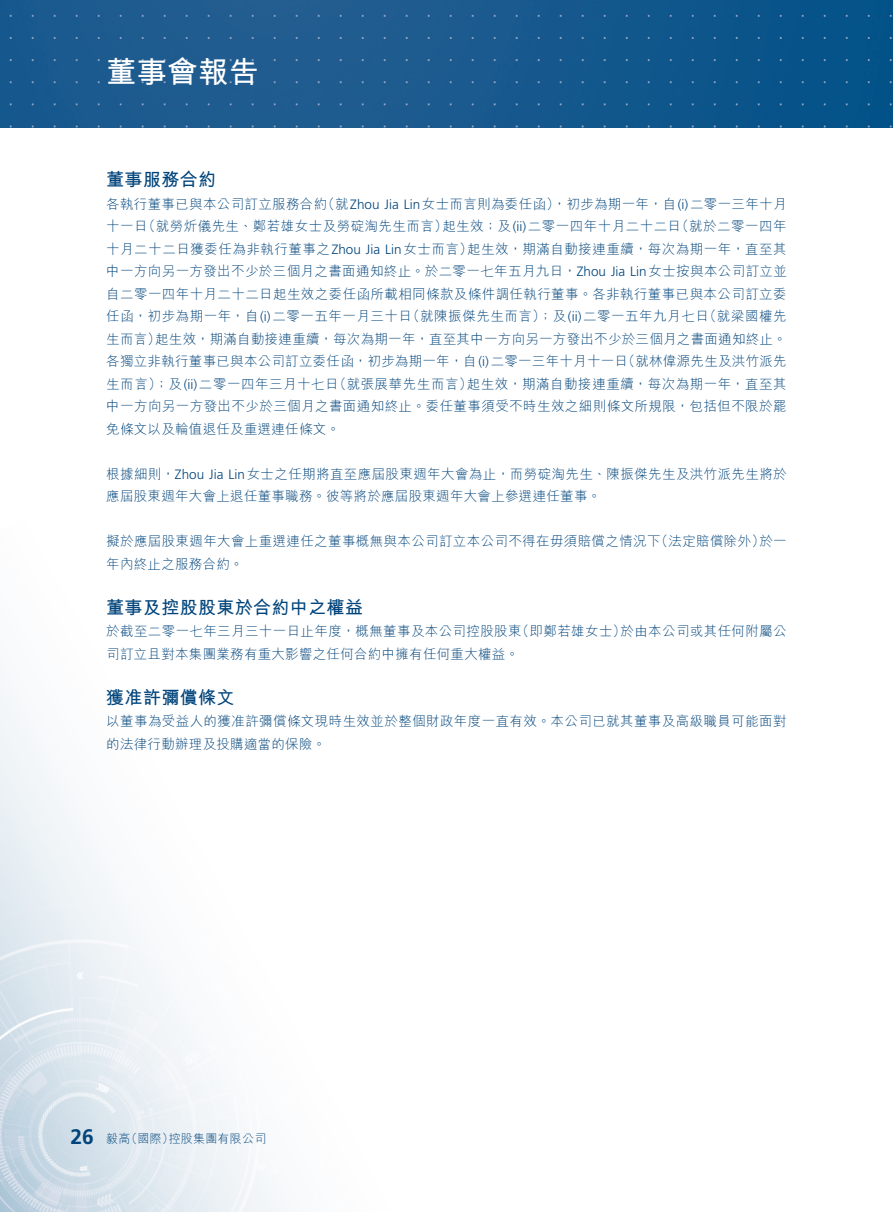
<style>
.page{position:relative;width:893px;height:1212px;background:#fff}
.page>*{position:absolute;margin:0;border:0;box-sizing:border-box;transform-origin:0 0}
.t1{font:700 30px "M Hei HK";letter-spacing:.02em;color:#fff}
.t2{font:700 21px "Frutiger LT Std";color:#00447b}
._01_H1{font:700 18px "M Hei HK";letter-spacing:.02em;color:#00447b}
._00_txt{font:300 13.5px/22.5px "M Hei HK";letter-spacing:.03em;color:#00447b}
.t3{font:300 12px "M Hei HK";letter-spacing:.02em;color:#00447b}
.s1{font-family:"Frutiger LT Std"}
</style>
<div class="page">
<img style="left:0;top:683px;width:282px;height:529px">
<img style="left:0;top:0;width:893px;height:128px">
<h1 class="t1" style="left:106px;top:50px;width:154px">董事會報告</h1>
<p class="_01_H1" style="left:106px;top:166px;width:111px">董事服務合約</p>
<p class="_00_txt" style="left:321px;top:192px;width:466px">（就<span class="s1">Zhou Jia Lin</span>女士而言則為委任函，）初步為期一年，自 <span class="s1">)i(</span> 二零一三年十月</p>
<p class="_00_txt" style="left:106px;top:192px;width:222px">各執行董事已與本公司訂立服務合約</p>
<p class="_00_txt" style="left:142px;top:215px;width:307px">（就勞炘儀先生、鄭若雄女士及勞碇淘先生而言）</p>
<p class="_00_txt" style="left:675px;top:215px;width:113px">（就於二零一四年</p>
<p class="_00_txt" style="left:106px;top:215px;width:43px">十一日</p>
<p class="_00_txt" style="left:442px;top:215px;width:240px">起生效；及 <span class="s1">)i i(</span> 二零一四年十月二十二日</p>
<p class="_00_txt" style="left:467px;top:237px;width:321px">起生效，期滿自動接連重續，每次為期一年，直至其</p>
<p class="_00_txt" style="left:106px;top:237px;width:368px">十月二十二日獲委任為非執行董事之<span class="s1">Zhou Jia Lin</span>女士而言）</p>
<p class="_00_txt" style="left:106px;top:260px;width:682px">中一方向另一方發出不少於三個月之書面通知終止。於二零一七年五月九日，<span class="s1">Zhou Jia Lin</span>女士按與本公司訂立並</p>
<p class="_00_txt" style="left:106px;top:282px;width:682px">自二零一四年十月二十二日起生效之委任函所載相同條款及條件調任執行董事。各非執行董事已與本公司訂立委</p>
<p class="_00_txt" style="left:703px;top:305px;width:85px">（就梁國權先</p>
<p class="_00_txt" style="left:406px;top:305px;width:304px">（就陳振傑先生而言）；及 <span class="s1">)i i(</span> 二零一五年九月七日</p>
<p class="_00_txt" style="left:155px;top:305px;width:633px;text-indent:-49px">任函，初步為期一年，自 <span class="s1">)i(</span> 二零一五年一月三十日<br>起生效，期滿自動接連重續，每次為期一年，直至其中一方向另一方發出不少於三個月之書面通知終止。</p>
<p class="_00_txt" style="left:106px;top:327px;width:56px">生而言）</p>
<p class="_00_txt" style="left:622px;top:350px;width:166px">（就林偉源先生及洪竹派先</p>
<p class="_00_txt" style="left:467px;top:350px;width:321px;text-indent:-361px">各獨立非執行董事已與本公司訂立委任函，初步為期一年，自 <span class="s1">)i(</span> 二零一三年十月十一日<br>起生效，期滿自動接連重續，每次為期一年，直至其</p>
<p class="_00_txt" style="left:106px;top:372px;width:682px">生而言）；及 <span class="s1">)i i(</span> 二零一四年三月十七日<br>中一方向另一方發出不少於三個月之書面通知終止。委任董事須受不時生效之細則條文所規限，包括但不限於罷免條文以及輪值退任及重選連任條文。</p>
<p class="_00_txt" style="left:106px;top:462px;width:682px">根據細則，<span class="s1">Zhou Jia Lin</span>女士之任期將直至應屆股東週年大會為止，而勞碇淘先生、陳振傑先生及洪竹派先生將於應屆股東週年大會上退任董事職務。彼等將於應屆股東週年大會上參選連任董事。</p>
<p class="_00_txt" style="left:759px;top:530px;width:29px">於一</p>
<p class="_00_txt" style="left:333px;top:372px;width:141px">（就張展華先生而言）</p>
<p class="_00_txt" style="left:655px;top:530px;width:112px">（法定賠償除外）</p>
<p class="_00_txt" style="left:106px;top:530px;width:556px">擬於應屆股東週年大會上重選連任之董事概無與本公司訂立本公司不得在毋須賠償之情況下年內終止之服務合約。</p>
<p class="_01_H1" style="left:106px;top:594px;width:258px">董事及控股股東於合約中之權益</p>
<p class="_00_txt" style="left:620px;top:620px;width:168px">於由本公司或其任何附屬公</p>
<p class="_00_txt" style="left:516px;top:620px;width:112px">（即鄭若雄女士）</p>
<p class="_00_txt" style="left:106px;top:620px;width:417px">於截至二零一七年三月三十一日止年度，概無董事及本公司控股股東司訂立且對本集團業務有重大影響之任何合約中擁有任何重大權益。</p>
<p class="_01_H1" style="left:106px;top:684px;width:130px">獲准許彌償條文</p>
<p class="_00_txt" style="left:106px;top:710px;width:682px">以董事為受益人的獲准許彌償條文現時生效並於整個財政年度一直有效。本公司已就其董事及高級職員可能面對的法律行動辦理及投購適當的保險。</p>
<h2 class="t2" style="left:70px;top:1125px;width:25px">26</h2>
<p class="t3" style="left:106px;top:1132px;width:26px">毅高</p>
<p class="t3" style="left:125px;top:1132px;width:50px">（國際）</p>
<p class="t3" style="left:169px;top:1132px;width:99px">控股集團有限公司</p>
</div>
